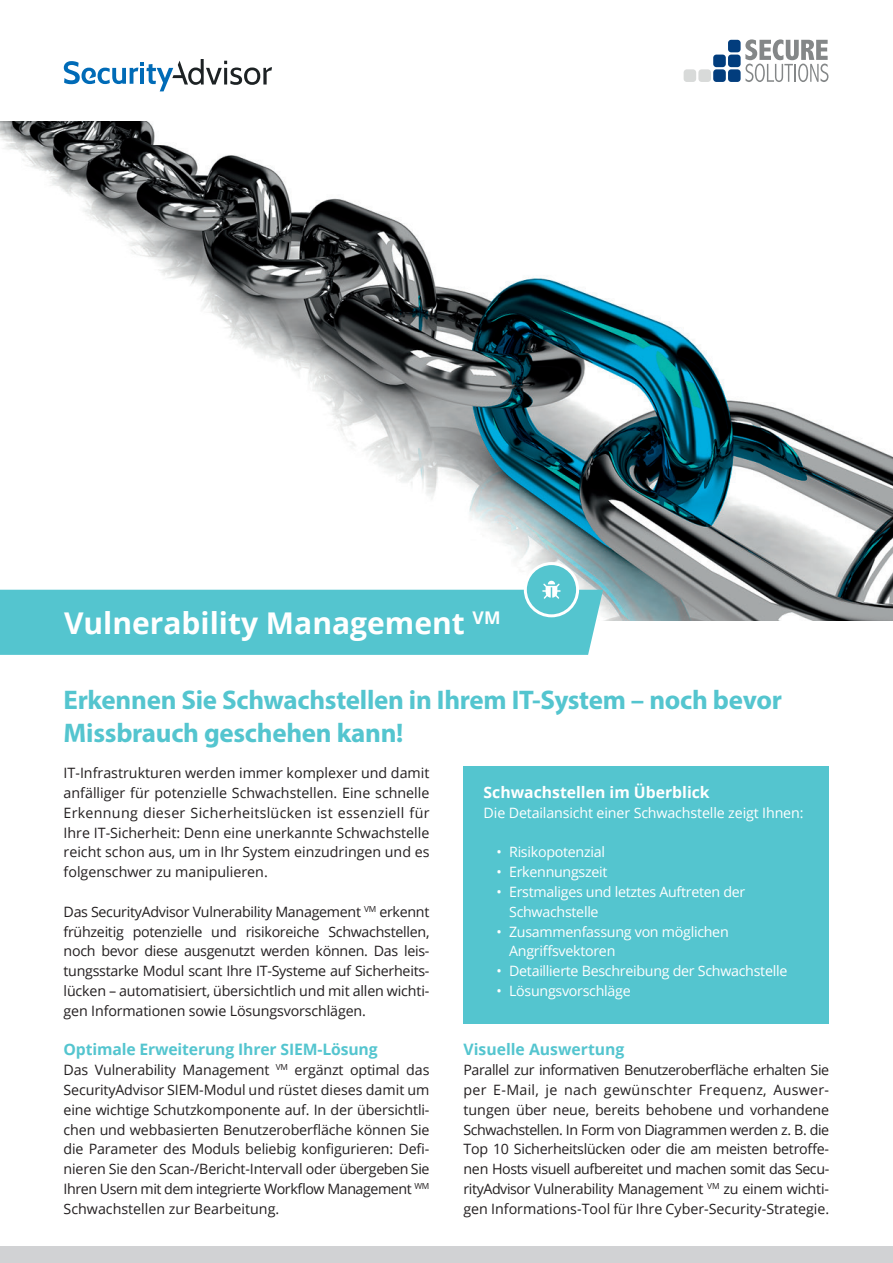
<style>
.page{position:relative;width:893px;height:1263px;background:#fff}
.page>*{position:absolute;margin:0;border:0;box-sizing:border-box;transform-origin:0 0}
.t1{font:700 30px "Open Sans";color:#fff}
.t2{font:700 27px/33px "Myriad Pro";letter-spacing:-.01em;color:#54c5cf}
.t3{font:700 15.75px "Open Sans";letter-spacing:-.01em;color:#54c5cf}
.t4{font:700 15.75px "Open Sans";color:#fff}
.t5{font:14.25px/19.8px "Open Sans";color:#231f20;text-align:justify}
.t6{font:14.25px/19.8px "Open Sans";letter-spacing:-.02em;color:#fff}
</style>
<div class="page">
<div style="left:463px;top:766px;width:366px;height:257px;background:#54c5cf"></div>
<img style="left:0;top:122px;width:893px;height:499px">
<svg style="left:745px;top:39px;width:83px;height:43px"></svg>
<div style="left:728px;top:40px;width:13px;height:12px;background:#023d7d;border-radius:3px"></div>
<div style="left:728px;top:69px;width:13px;height:13px;background:#023d7d;border-radius:3px"></div>
<div style="left:728px;top:55px;width:13px;height:12px;background:#023d7d;border-radius:3px"></div>
<div style="left:713px;top:69px;width:13px;height:13px;background:#023d7d;border-radius:3px"></div>
<div style="left:698px;top:69px;width:13px;height:13px;background:#d8dad9;border-radius:3px"></div>
<div style="left:684px;top:69px;width:12px;height:13px;background:#d8dad9;border-radius:3px"></div>
<div style="left:713px;top:55px;width:13px;height:12px;background:#023d7d;border-radius:3px"></div>
<div style="left:0;top:1247px;width:893px;height:16px;background:#d1d2d4"></div>
<svg style="left:64px;top:59px;width:208px;height:32px"></svg>
<div style="left:525px;top:564px;width:53px;height:52px;background:#54c5cf;border-radius:50%"></div>
<div style="left:524px;top:562px;width:55px;height:55px;border:3px solid #fff;border-radius:50%"></div>
<svg style="left:0;top:581px;width:603px;height:74px;background:#69ccd4"></svg>
<h1 class="t1" style="left:64px;top:602px;width:438px">Vulnerability Management <sup>VM</sup></h1>
<h2 class="t2" style="left:64px;top:683px;width:720px">Erkennen Sie Schwachstellen in Ihrem IT-System – noch bevor<br>Missbrauch geschehen kann!</h2>
<p class="t5" style="left:64px;top:763px;width:367px">IT-Infrastrukturen werden immer komplexer und damit anfälliger für potenzielle Schwachstellen. Eine schnelle Erkennung dieser Sicherheitslücken ist essenziell für Ihre IT-Sicherheit: Denn eine unerkannte Schwachstelle reicht schon aus, um in Ihr System einzudringen und es folgenschwer zu manipulieren.</p>
<p class="t5" style="left:64px;top:901px;width:367px">Das SecurityAdvisor Vulnerability Management <sup>VM</sup> erkennt frühzeitig potenzielle und risikoreiche Schwachstellen, noch bevor diese ausgenutzt werden können. Das leis&shy;tungsstarke Modul scant Ihre IT-Systeme auf Sicherheits&shy;lücken – automatisiert, übersichtlich und mit allen wichti&shy;gen Informationen sowie Lösungsvorschlägen.</p>
<p class="t3" style="left:64px;top:1038px;width:316px">Optimale Erweiterung Ihrer SIEM-Lösung</p>
<p class="t5" style="left:64px;top:1060px;width:367px">Das Vulnerability Management <sup>VM</sup> ergänzt optimal das SecurityAdvisor SIEM-Modul und rüstet dieses damit um eine wichtige Schutzkomponente auf. In der übersichtli&shy;chen und webbasierten Benutzeroberfläche können Sie die Parameter des Moduls beliebig konfigurieren: Defi&shy;nieren Sie den Scan-/Bericht-Intervall oder übergeben Sie Ihren Usern mit dem integrierte Workflow Management <sup>WM </sup>Schwachstellen zur Bearbeitung.</p>
<p class="t4" style="left:484px;top:781px;width:228px">Schwachstellen im Überblick</p>
<p class="t6" style="left:484px;top:802px;width:321px">Die Detailansicht einer Schwachstelle zeigt Ihnen:</p>
<p class="t6" style="left:496px;top:842px;width:110px">• Risikopotenzial</p>
<p class="t6" style="left:496px;top:862px;width:113px">• Erkennungszeit</p>
<p class="t6" style="left:509px;top:881px;width:238px;text-indent:-13px">• Erstmaliges und letztes Auftreten der<br>Schwachstelle</p>
<p class="t6" style="left:509px;top:921px;width:221px;text-indent:-13px">• Zusammenfassung von möglichen<br>Angriffsvektoren</p>
<p class="t6" style="left:496px;top:961px;width:292px">• Detaillierte Beschreibung der Schwachstelle</p>
<p class="t6" style="left:496px;top:980px;width:136px">• Lösungsvorschläge</p>
<p class="t3" style="left:463px;top:1038px;width:162px">Visuelle Auswertung</p>
<p class="t5" style="left:463px;top:1060px;width:367px">Parallel zur informativen Benutzeroberfläche erhalten Sie per E-Mail, je nach gewünschter Frequenz, Auswer&shy;tungen über neue, bereits behobene und vorhandene Schwachstellen. In Form von Diagrammen werden z. B. die Top 10 Sicherheitslücken oder die am meisten betroffe&shy;nen Hosts visuell aufbereitet und machen somit das Secu&shy;rityAdvisor Vulnerability Management <sup>VM</sup> zu einem wichti&shy;gen Informations-Tool für Ihre Cyber-Security-Strategie.</p>
</div>
